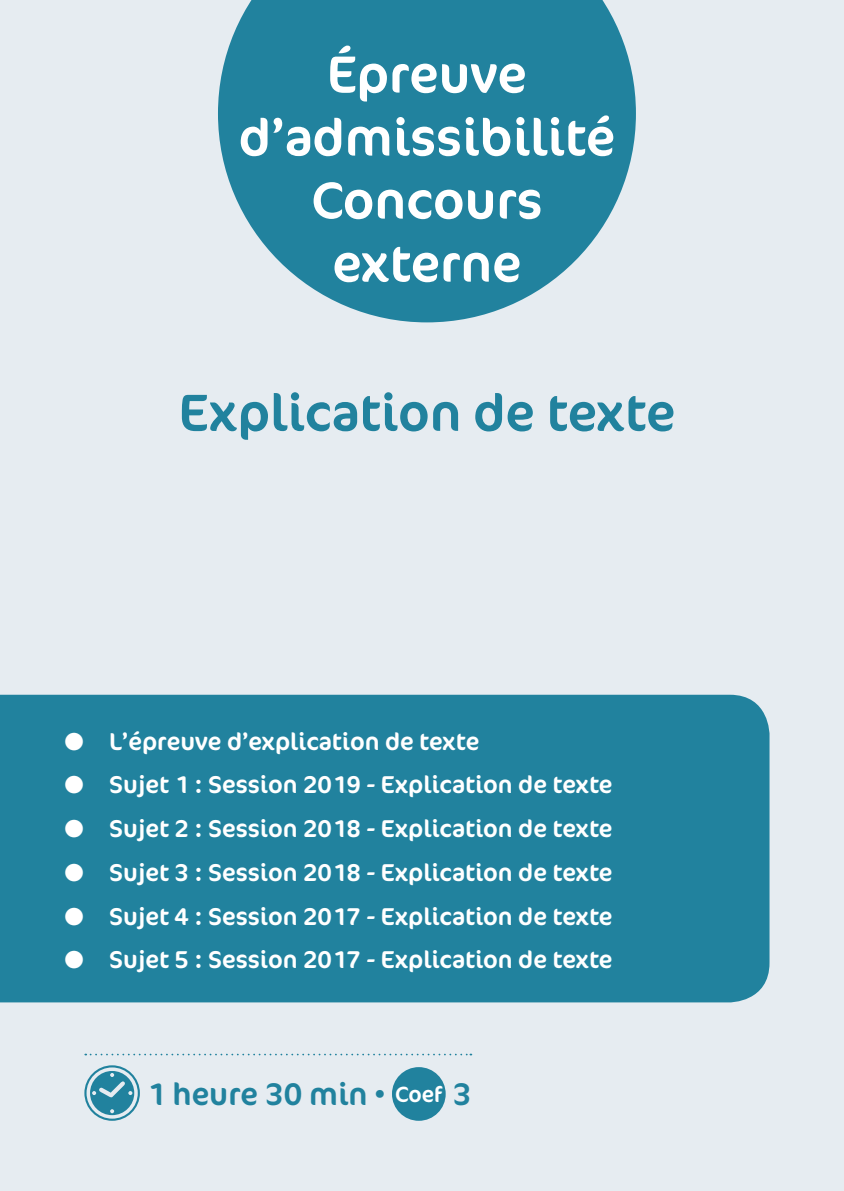
<style>
.page{position:relative;width:844px;height:1191px;background:#fff}
.page>*{position:absolute;margin:0;border:0;box-sizing:border-box;transform-origin:0 0}
.Titre_Sous_Partie{font:52.5px/63px "Cocon OT";color:#fff;text-align:center}
.SOUS{font:52.5px "Cocon OT";color:#21829e}
.Duree_coeff_partie{font:31.5px "Cocon OT";color:#21829e}
.t1{font:24.5px "Cocon OT";color:#fff}
.t2{font:22.22px "Cocon OT";color:#fff}
</style>
<div class="page">
<div style="left:0;top:0;width:843px;height:1191px;background:#e6ecf1"></div>
<svg style="left:218px;top:0;width:417px;height:322px;fill:#21829e"></svg>
<div style="left:0;top:694px;width:769px;height:308px;background:#21829e"></div>
<svg style="left:85px;top:1053px;width:386px;height:2px"></svg>
<svg style="left:84px;top:1065px;width:56px;height:55px"></svg>
<div style="left:392px;top:1067px;width:53px;height:53px;background:#21829e;border-radius:50%"></div>
<p class="Titre_Sous_Partie" style="left:238px;top:44px;width:378px">Épreuve d’admissibilité<br>Concours externe</p>
<p class="SOUS" style="left:179px;top:382px;width:498px">Explication de texte</p>
<p class="t1" style="left:64px;top:726px;width:416px">● L’épreuve d’explication de texte</p>
<p class="t1" style="left:64px;top:770px;width:549px">● Sujet 1 : Session 2019 - Explication de texte</p>
<p class="t1" style="left:64px;top:814px;width:549px">● Sujet 2 : Session 2018 - Explication de texte</p>
<p class="t1" style="left:64px;top:858px;width:549px">● Sujet 3 : Session 2018 - Explication de texte</p>
<p class="t1" style="left:64px;top:901px;width:549px">● Sujet 4 : Session 2017 - Explication de texte</p>
<p class="t1" style="left:64px;top:945px;width:549px">● Sujet 5 : Session 2017 - Explication de texte</p>
<p class="Duree_coeff_partie" style="left:147px;top:1075px;width:239px">1 heure 30 min •</p>
<p class="t2" style="left:395px;top:1080px;width:49px">Coef</p>
<p class="Duree_coeff_partie" style="left:452px;top:1075px;width:20px">3</p>
</div>
